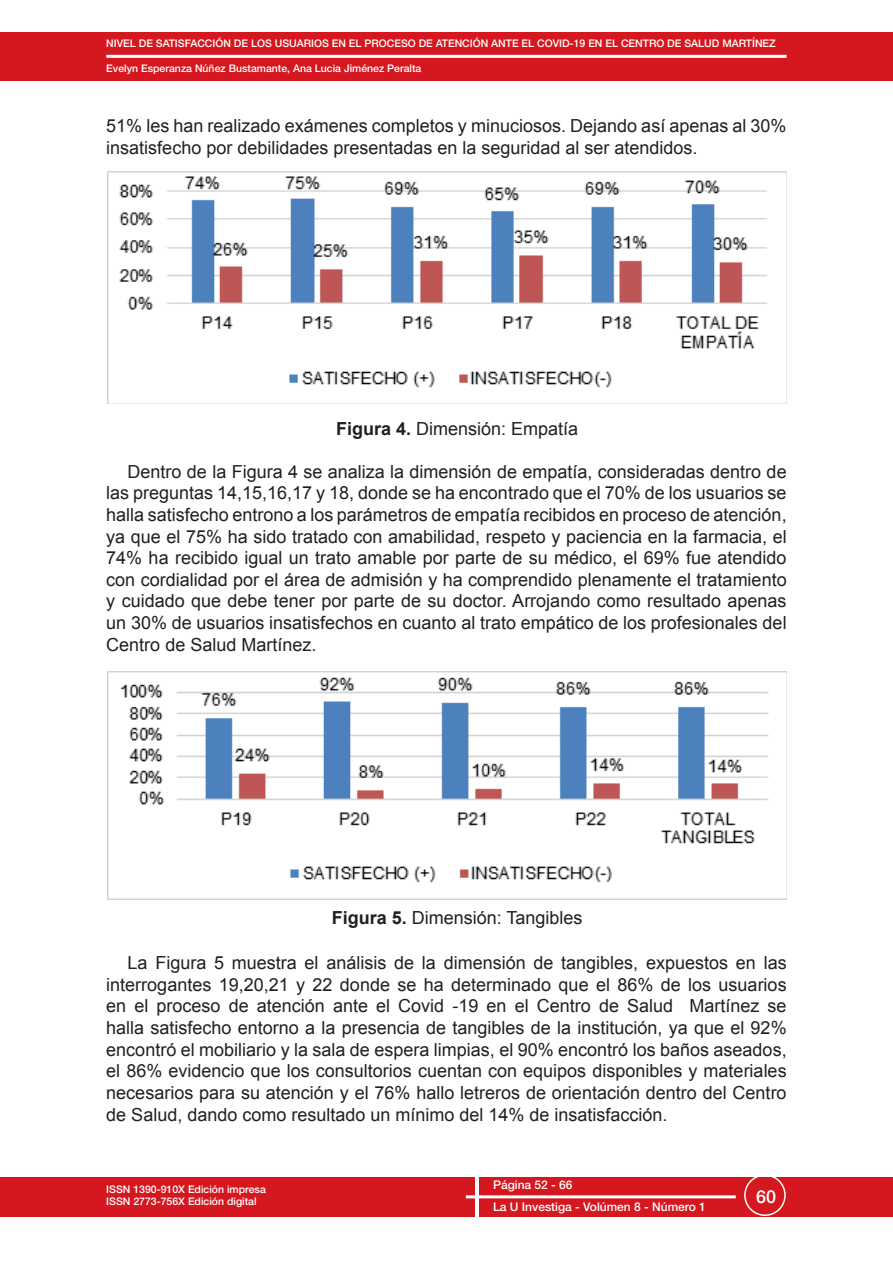
<style>
.page{position:relative;width:893px;height:1263px;background:#fff}
.page>*{position:absolute;margin:0;border:0;box-sizing:border-box;transform-origin:0 0}
.t1{font:18px/21.6px "Arial";color:#231f20;text-align:justify}
.t2{font:500 18px "Helvetica Neue LT Std";color:#fff}
.t3{font:500 12px "Helvetica Neue LT Std";color:#fff}
.t4{font:500 10.5px/12.3px "Helvetica Neue LT Std";color:#fff}
.s1{font-weight:700}
</style>
<div class="page">
<div style="left:0;top:1177px;width:893px;height:40px;background:#d5171f"></div>
<hr style="left:476px;top:1165px;width:3px;height:58px;background:#fff">
<svg style="left:466px;top:1195px;width:270px;height:3px"></svg>
<div style="left:744px;top:1174px;width:42px;height:42px;border:2px solid #fff;border-radius:50%"></div>
<div style="left:0;top:32px;width:893px;height:49px;background:#d5171f"></div>
<svg style="left:106px;top:55px;width:681px;height:3px;background:#fcf5f5"></svg>
<img style="left:107px;top:171px;width:680px;height:233px">
<img style="left:107px;top:671px;width:680px;height:228px">
<p class="t4" style="left:106px;top:37px;width:671px">NIVEL DE SATISFACCIÓN DE LOS USUARIOS EN EL PROCESO DE ATENCIÓN ANTE EL COVID-19 EN EL CENTRO DE SALUD MARTÍNEZ</p>
<p class="t4" style="left:106px;top:62px;width:317px">Evelyn Esperanza Núñez Bustamante, Ana Lucia Jiménez Peralta</p>
<p class="t1" style="left:106px;top:115px;width:682px">51% les han realizado exámenes completos y minuciosos. Dejando así apenas al 30% insatisfecho por debilidades presentadas en la seguridad al ser atendidos.</p>
<p class="t1" style="left:336px;top:418px;width:244px"><span class="s1">Figura 4.</span> Dimensión: Empatía</p>
<p class="t1" style="left:106px;top:461px;width:682px;text-indent:21px">Dentro de la Figura 4 se analiza la dimensión de empatía, consideradas dentro de las preguntas 14,15,16,17 y 18, donde se ha encontrado que el 70% de los usuarios se halla satisfecho entrono a los parámetros de empatía recibidos en proceso de atención, ya que el 75% ha sido tratado con amabilidad, respeto y paciencia en la farmacia, el 74% ha recibido igual un trato amable por parte de su médico, el 69% fue atendido con cordialidad por el área de admisión y ha comprendido plenamente el tratamiento y cuidado que debe tener por parte de su doctor. Arrojando como resultado apenas un 30% de usuarios insatisfechos en cuanto al trato empático de los profesionales del Centro de Salud Martínez.</p>
<p class="t1" style="left:332px;top:907px;width:252px"><span class="s1">Figura 5.</span> Dimensión: Tangibles</p>
<p class="t1" style="left:106px;top:952px;width:682px;text-indent:21px">La Figura 5 muestra el análisis de la dimensión de tangibles, expuestos en las interrogantes 19,20,21 y 22 donde se ha determinado que el 86% de los usuarios en el proceso de atención ante el Covid -19 en el Centro de Salud Martínez se halla satisfecho entorno a la presencia de tangibles de la institución, ya que el 92% encontró el mobiliario y la sala de espera limpias, el 90% encontró los baños aseados, el 86% evidencio que los consultorios cuentan con equipos disponibles y materiales necesarios para su atención y el 76% hallo letreros de orientación dentro del Centro de Salud, dando como resultado un mínimo del 14% de insatisfacción.</p>
<p class="t4" style="left:106px;top:1183px;width:161px">ISSN 1390-910X Edición impresa<br>ISSN 2773-756X Edición digital</p>
<p class="t3" style="left:493px;top:1177px;width:81px">Página 52 - 66</p>
<p class="t3" style="left:493px;top:1199px;width:214px">La U Investiga - Volúmen 8 - Número 1</p>
<p class="t2" style="left:756px;top:1186px;width:22px">60</p>
</div>
